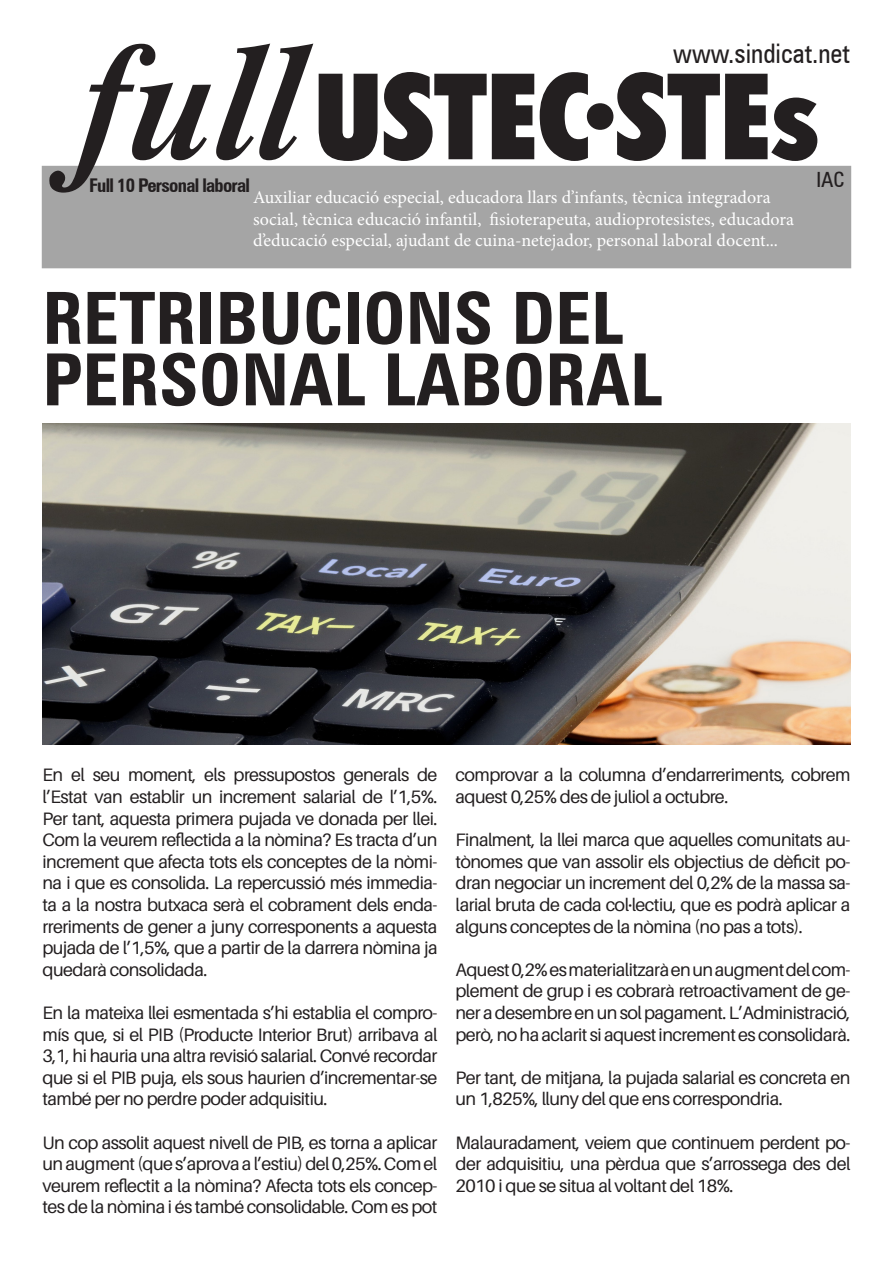
<style>
.page{position:relative;width:893px;height:1263px;background:#fff}
.page>*{position:absolute;margin:0;border:0;box-sizing:border-box;transform-origin:0 0}
.t1{font:italic 700 165px "Times";color:#231f20;scale:.94 1}
.t2{font:900 condensed 120px "Futura BT";color:#231f20}
.t3{font:700 condensed 72px "Zurich BT";color:#231f20}
.t4{font:condensed 27px "Zurich BT";color:#231f20}
.t5{font:condensed 21px "Zurich BT";color:#231f20}
.Titol1{font:700 condensed 18.9px "Zurich BT";letter-spacing:-.04em;color:#231f20}
.t6{font:18px/21.6px "Aileron";letter-spacing:-.03em;color:#231f20;text-align:justify}
.t7{font:18px/21.6px "Minion Pro";color:#fff}
</style>
<div class="page">
<div style="left:42px;top:166px;width:809px;height:102px;background:#a5a5a5"></div>
<img style="left:43px;top:423px;width:807px;height:321px">
<p class="t1" style="left:77px;top:7px;width:240px">full</p>
<p class="t4" style="left:673px;top:37px;width:178px">www.sindicat.net</p>
<p class="t2" style="left:314px;top:44px;width:506px">USTEC·STEs</p>
<p class="t5" style="left:816px;top:167px;width:30px">IAC</p>
<p class="Titol1" style="left:89px;top:174px;width:162px">Full 10 Personal laboral</p>
<p class="t7" style="left:253px;top:187px;width:543px">Auxiliar educació especial, educadora llars d’infants, tècnica integradora social, tècnica educació infantil, fisioterapeuta, audioprotesistes, educadora d’educació especial, ajudant de cuina-netejador, personal laboral docent...</p>
<p class="t3" style="left:43px;top:274px;width:582px">RETRIBUCIONS DEL</p>
<p class="t3" style="left:43px;top:336px;width:621px">PERSONAL LABORAL</p>
<p class="t6" style="left:43px;top:764px;width:397px">En el seu moment, els pressupostos generals de l’Estat van establir un increment salarial de l’1,5%.<br>Per tant, aquesta primera pujada ve donada per llei.<br>Com la veurem reflectida a la nòmina? Es tracta d’un increment que afecta tots els conceptes de la nòmi&shy;na i que es consolida. La repercussió més immedia&shy;ta a la nostra butxaca serà el cobrament dels enda&shy;rreriments de gener a juny corresponents a aquesta pujada de l’1,5%, que a partir de la darrera nòmina ja quedarà consolidada.</p>
<p class="t6" style="left:43px;top:1002px;width:396px">En la mateixa llei esmentada s’hi establia el compro&shy;mís que, si el PIB (Producte Interior Brut) arribava al 3,1, hi hauria una altra revisió salarial. Convé recordar que si el PIB puja, els sous haurien d’incrementar-se també per no perdre poder adquisitiu.</p>
<p class="t6" style="left:43px;top:1132px;width:396px">Un cop assolit aquest nivell de PIB, es torna a aplicar un augment (que s’aprova a l’estiu) del 0,25%. Com el veurem reflectit a la nòmina? Afecta tots els concep&shy;tes de la nòmina i és també consolidable. Com es pot</p>
<p class="t6" style="left:455px;top:764px;width:396px">comprovar a la columna d’endarreriments, cobrem aquest 0,25% des de juliol a octubre.</p>
<p class="t6" style="left:455px;top:829px;width:396px">Finalment, la llei marca que aquelles comunitats au&shy;tònomes que van assolir els objectius de dèficit po&shy;dran negociar un increment del 0,2% de la massa sa&shy;larial bruta de cada col·lectiu, que es podrà aplicar a alguns conceptes de la nòmina (no pas a tots).</p>
<p class="t6" style="left:455px;top:959px;width:396px">Aquest 0,2% es materialitzarà en un augment del com&shy;plement de grup i es cobrarà retroactivament de ge&shy;ner a desembre en un sol pagament. L’Administració, però, no ha aclarit si aquest increment es consolidarà.</p>
<p class="t6" style="left:455px;top:1067px;width:396px">Per tant, de mitjana, la pujada salarial es concreta en un 1,825%, lluny del que ens correspondria.</p>
<p class="t6" style="left:455px;top:1132px;width:396px">Malauradament, veiem que continuem perdent po&shy;der adquisitiu, una pèrdua que s’arrossega des del 2010 i que se situa al voltant del 18%.</p>
</div>
